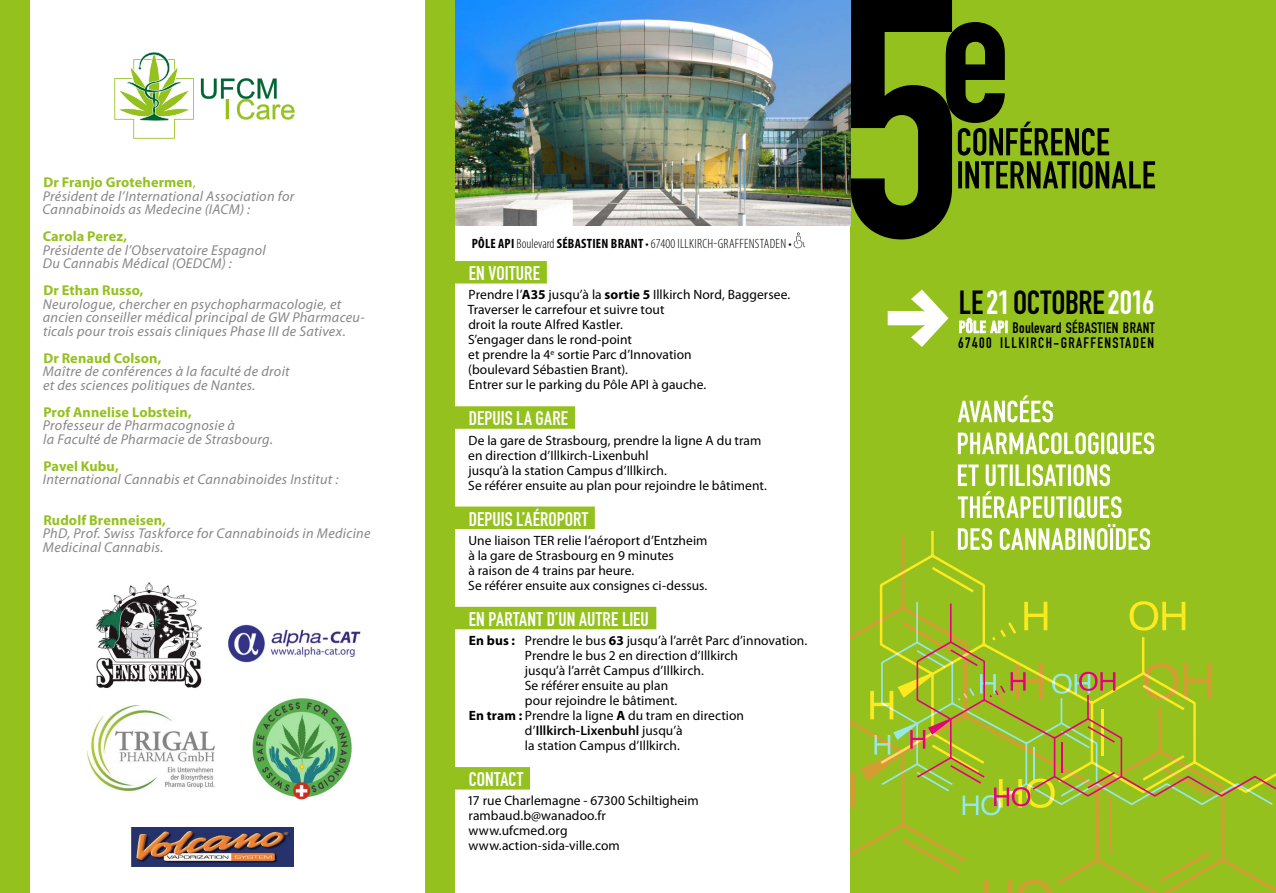
<style>
.page{position:relative;width:1276px;height:893px;background:#fff}
.page>*{position:absolute;margin:0;border:0;box-sizing:border-box;transform-origin:0 0}
.t1{font:33px "DIN Engschrift Std";letter-spacing:-.015em;color:#000}
.Style_de_paragraphe{font:19.5px "DIN Engschrift Std";letter-spacing:.005em;color:#fff}
.t2{font:15px "DIN Engschrift Std";letter-spacing:.02em;color:#000}
.t3{font:15px "DIN Engschrift Std";letter-spacing:.09em;color:#000}
.t4{font:italic 14.25px/13.5px "Myriad Pro";letter-spacing:.02em;color:#878787}
.t5{font:700 14.25px "Myriad Pro";letter-spacing:.01em;color:#95c11f}
.t6{font:13.5px/15px "Myriad Pro";color:#000}
.t7{font:300 condensed 13.5px "Myriad Pro";letter-spacing:.02em;color:#000}
.s1{font-weight:400}
.s2{font-weight:700}
.s3{font-weight:600}
.s4{color:#fff}
.s5{font-size:16.5px;color:#fff}
</style>
<div class="page">
<div style="left:850px;top:0;width:426px;height:893px;background:#95c11f"></div>
<svg style="left:958px;top:524px;width:192px;height:7px"></svg>
<svg style="left:958px;top:464px;width:163px;height:54px"></svg>
<svg style="left:958px;top:432px;width:196px;height:23px"></svg>
<svg style="left:958px;top:395px;width:95px;height:27px"></svg>
<svg style="left:850px;top:0;width:305px;height:239px"></svg>
<svg style="left:850px;top:535px;width:426px;height:358px"></svg>
<svg style="left:984px;top:880px;width:68px;height:13px"></svg>
<svg style="left:850px;top:773px;width:5px;height:34px"></svg>
<svg style="left:902px;top:838px;width:57px;height:35px"></svg>
<svg style="left:1159px;top:851px;width:51px;height:31px"></svg>
<hr style="left:1109px;top:795px;width:3px;height:57px;background:#f7a600">
<svg style="left:916px;top:604px;width:360px;height:193px"></svg>
<svg style="left:910px;top:730px;width:145px;height:85px"></svg>
<svg style="left:902px;top:602px;width:213px;height:109px"></svg>
<svg style="left:1061px;top:772px;width:54px;height:25px"></svg>
<svg style="left:1061px;top:726px;width:54px;height:22px"></svg>
<hr style="left:1060px;top:742px;width:2px;height:30px;background:#e6007d">
<div style="left:425px;top:261px;width:122px;height:23px;background:#95c11f"></div>
<div style="left:425px;top:406px;width:150px;height:23px;background:#95c11f"></div>
<div style="left:425px;top:507px;width:170px;height:22px;background:#95c11f"></div>
<div style="left:425px;top:607px;width:231px;height:22px;background:#95c11f"></div>
<div style="left:425px;top:767px;width:105px;height:23px;background:#95c11f"></div>
<div style="left:0;top:0;width:30px;height:893px;background:#95c11f"></div>
<div style="left:425px;top:0;width:30px;height:893px;background:#95c11f"></div>
<svg style="left:959px;top:317px;width:48px;height:17px"></svg>
<svg style="left:114px;top:52px;width:80px;height:87px"></svg>
<svg style="left:201px;top:78px;width:93px;height:42px"></svg>
<img style="left:455px;top:0;width:395px;height:225px">
<svg style="left:794px;top:233px;width:11px;height:15px"></svg>
<svg style="left:887px;top:290px;width:61px;height:57px"></svg>
<img style="left:96px;top:582px;width:107px;height:106px">
<img style="left:228px;top:624px;width:133px;height:39px">
<img style="left:252px;top:698px;width:100px;height:102px">
<img style="left:132px;top:828px;width:161px;height:39px">
<img style="left:88px;top:706px;width:127px;height:85px">
<p class="t5" style="left:43px;top:173px;width:154px">Dr Franjo Grotehermen<span class="s1">,</span></p>
<p class="t4" style="left:43px;top:189px;width:253px">Président de l’International Association for<br>Cannabinoids as Medecine (IACM) :</p>
<p class="t5" style="left:43px;top:227px;width:86px">Carola Perez,</p>
<p class="t4" style="left:43px;top:243px;width:224px">Présidente de l’Observatoire Espagnol<br>Du Cannabis Médical (OEDCM) :</p>
<p class="t5" style="left:43px;top:281px;width:102px">Dr Ethan Russo,</p>
<p class="t4" style="left:43px;top:297px;width:323px">Neurologue, chercher en psychopharmacologie, et ancien conseiller médical principal de GW Pharmaceu&shy;ticals pour trois essais cliniques Phase III de Sativex.</p>
<p class="t5" style="left:43px;top:349px;width:120px">Dr Renaud Colson,</p>
<p class="t4" style="left:43px;top:365px;width:248px">Maître de conférences à la faculté de droit et des sciences politiques de Nantes.</p>
<p class="t5" style="left:43px;top:403px;width:150px">Prof Annelise Lobstein,</p>
<p class="t4" style="left:43px;top:419px;width:194px">Professeur de Pharmacognosie à</p>
<p class="t4" style="left:43px;top:432px;width:231px">la Faculté de Pharmacie de Strasbourg.</p>
<p class="t5" style="left:43px;top:457px;width:77px">Pavel Kubu,</p>
<p class="t4" style="left:43px;top:473px;width:297px">International Cannabis et Cannabinoides Institut :</p>
<p class="t5" style="left:43px;top:511px;width:124px">Rudolf Brenneisen,</p>
<p class="t4" style="left:43px;top:527px;width:329px">PhD, Prof. Swiss Taskforce for Cannabinoids in Medicine</p>
<p class="t4" style="left:43px;top:540px;width:122px">Medicinal Cannabis.</p>
<p class="t7" style="left:472px;top:236px;width:321px"><span class="s2">PÔLE API</span>Boulevard<span class="s2">SÉBASTIEN BRANT</span> • 67400 ILLKIRCH-GRAFFENSTADEN •</p>
<p class="Style_de_paragraphe" style="left:469px;top:262px;width:73px">EN VOITURE</p>
<p class="t6" style="left:468px;top:288px;width:323px">Prendre l’<span class="s2">A35</span> jusqu’à la <span class="s2">sortie 5</span> Illkirch Nord, Baggersee.</p>
<p class="t6" style="left:468px;top:303px;width:198px">Traverser le carrefour et suivre tout droit la route Alfred Kastler.</p>
<p class="t6" style="left:468px;top:333px;width:165px">S’engager dans le rond-point</p>
<p class="t6" style="left:468px;top:348px;width:225px">et prendre la 4<sup>e</sup> sortie Parc d’Innovation</p>
<p class="t6" style="left:468px;top:363px;width:161px">(boulevard Sébastien Brant).</p>
<p class="t6" style="left:468px;top:378px;width:239px">Entrer sur le parking du Pôle API à gauche.</p>
<p class="Style_de_paragraphe" style="left:469px;top:407px;width:101px">DEPUIS LA GARE</p>
<p class="t6" style="left:468px;top:433px;width:294px">De la gare de Strasbourg, prendre la ligne A du tram</p>
<p class="t6" style="left:468px;top:448px;width:182px">en direction d’Illkirch-Lixenbuhl</p>
<p class="t6" style="left:468px;top:463px;width:200px">jusqu’à la station Campus d’Illkirch.</p>
<p class="t6" style="left:468px;top:478px;width:300px">Se référer ensuite au plan pour rejoindre le bâtiment.</p>
<p class="Style_de_paragraphe" style="left:469px;top:507px;width:121px">DEPUIS L’AÉROPORT</p>
<p class="t6" style="left:468px;top:533px;width:240px">Une liaison TER relie l’aéroport d’Entzheim</p>
<p class="t6" style="left:468px;top:548px;width:207px">à la gare de Strasbourg en 9 minutes</p>
<p class="t6" style="left:468px;top:563px;width:167px">à raison de 4 trains par heure.</p>
<p class="t6" style="left:468px;top:578px;width:241px">Se référer ensuite aux consignes ci-dessus.</p>
<p class="Style_de_paragraphe" style="left:469px;top:608px;width:181px">EN PARTANT D’UN AUTRE LIEU</p>
<p class="t6" style="left:469px;top:633px;width:340px"><span class="s2">En bus :</span> Prendre le bus <span class="s2">63</span> jusqu’à l’arrêt Parc d’innovation.</p>
<p class="t6" style="left:525px;top:648px;width:215px">Prendre le bus 2 en direction d’Illkirch</p>
<p class="t6" style="left:525px;top:663px;width:180px">jusqu’à l’arrêt Campus d’Illkirch.</p>
<p class="t6" style="left:525px;top:678px;width:154px">Se référer ensuite au plan pour rejoindre le bâtiment.</p>
<p class="t6" style="left:469px;top:708px;width:277px"><span class="s2">En tram :</span> Prendre la ligne <span class="s2">A</span> du tram en direction</p>
<p class="t6" style="left:525px;top:723px;width:159px">d’<span class="s3">Illkirch-Lixenbuhl</span> jusqu’à la station Campus d’Illkirch.</p>
<p class="Style_de_paragraphe" style="left:469px;top:768px;width:56px">CONTACT</p>
<p class="t6" style="left:467px;top:794px;width:233px">17 rue Charlemagne - 67300 Schiltigheim</p>
<p class="t6" style="left:468px;top:809px;width:139px">rambaud.b@wanadoo.fr</p>
<p class="t6" style="left:468px;top:824px;width:100px">www.ufcmed.org</p>
<p class="t6" style="left:468px;top:839px;width:153px">www.action-sida-ville.com</p>
<p class="t1" style="left:959px;top:283px;width:197px">LE <span class="s4">21</span> OCTOBRE <span class="s4">2016</span></p>
<p class="t2" style="left:959px;top:319px;width:197px"><span class="s5">PÔLE API</span> Boulevard SÉBASTIEN BRANT</p>
<p class="t3" style="left:958px;top:334px;width:197px">67400 ILLKIRCH-GRAFFENSTADEN</p>
</div>
